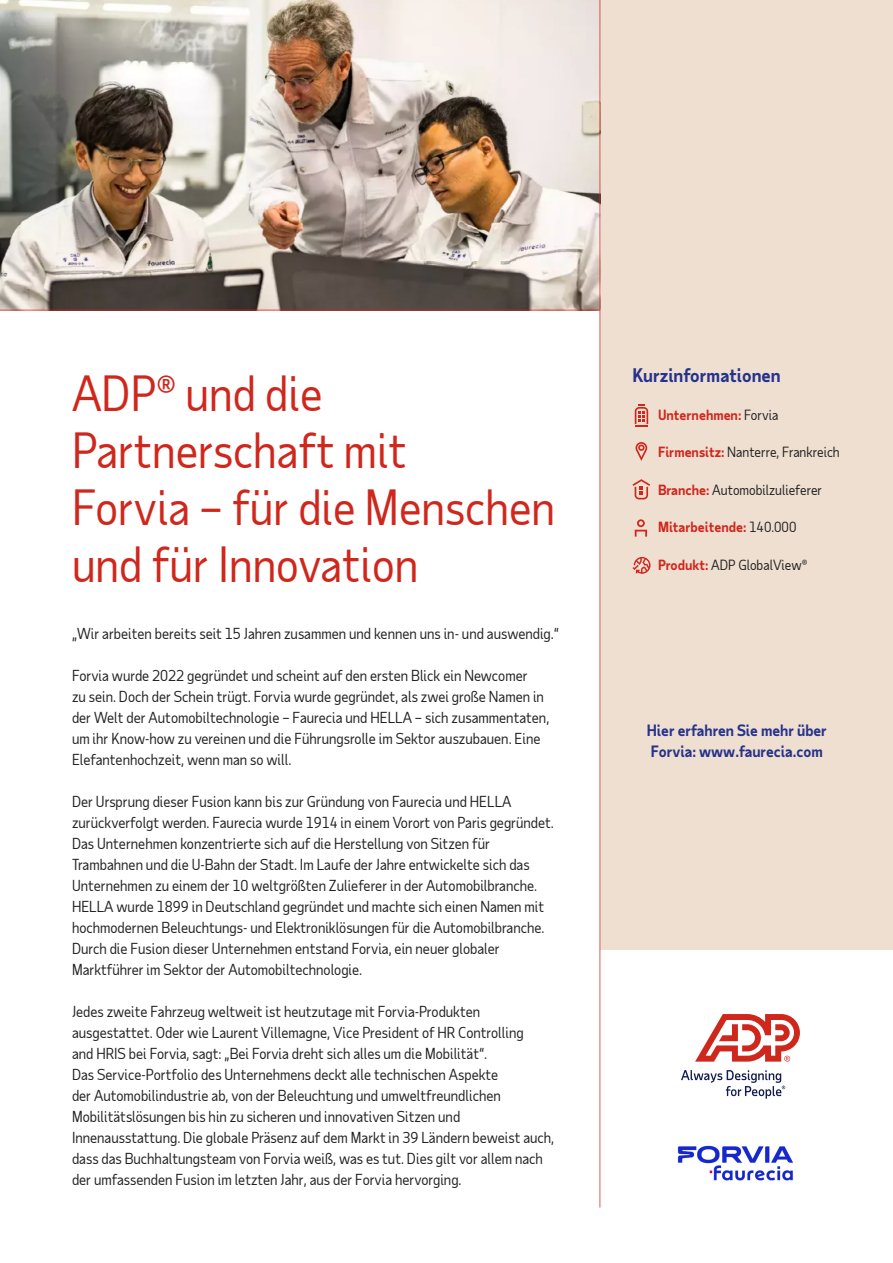
<style>
.page{position:relative;width:893px;height:1263px;background:#fff}
.page>*{position:absolute;margin:0;border:0;box-sizing:border-box;transform-origin:0 0}
.Case_study_title{font:46.5px/57px "Taub Sans";color:#d0271d}
.Accent_-_vitals{font:700 18px "Taub Sans";color:#26328c}
.Second-level_heading{font:700 15px/21px "Taub Sans";color:#26328c}
.Body{font:14.55px/21px "Taub Sans";color:#222}
.Accent_-_vitals-2{font:13.5px "Taub Sans";color:#222}
.Accent_-_vitals-3{font:700 13.5px "Taub Sans";color:#d0271d}
.s1{font-weight:400;color:#222}
.s2{font-weight:700;color:#d0271d}
</style>
<div class="page">
<div style="left:600px;top:0;width:293px;height:949px;background:#efdfd1"></div>
<img style="left:0;top:0;width:599px;height:309px">
<hr style="left:0;top:309px;width:600px;height:2px;background:#d0271d">
<svg style="left:681px;top:1070px;width:104px;height:29px"></svg>
<svg style="left:695px;top:1014px;width:105px;height:47px"></svg>
<svg style="left:632px;top:479px;width:18px;height:20px"></svg>
<svg style="left:632px;top:557px;width:18px;height:17px"></svg>
<svg style="left:635px;top:405px;width:13px;height:21px"></svg>
<svg style="left:635px;top:442px;width:12px;height:19px"></svg>
<svg style="left:635px;top:519px;width:12px;height:18px"></svg>
<img style="left:677px;top:1145px;width:116px;height:36px">
<hr style="left:599px;top:0;width:2px;height:1207px;background:#d0271d">
<p class="Case_study_title" style="left:72px;top:364px;width:485px">ADP® und die<br>Partnerschaft mit<br>Forvia – für die Menschen und für Innovation</p>
<p class="Body" style="left:72px;top:623px;width:488px">„Wir arbeiten bereits seit 15 Jahren zusammen und kennen uns in- und auswendig.“</p>
<p class="Body" style="left:72px;top:665px;width:479px">Forvia wurde 2022 gegründet und scheint auf den ersten Blick ein Newcomer<br>zu sein. Doch der Schein trügt. Forvia wurde gegründet, als zwei große Namen in der Welt der Automobiltechnologie – Faurecia und HELLA – sich zusammentaten, um ihr Know-how zu vereinen und die Führungsrolle im Sektor auszubauen. Eine Elefantenhochzeit, wenn man so will.</p>
<p class="Body" style="left:72px;top:791px;width:483px">Der Ursprung dieser Fusion kann bis zur Gründung von Faurecia und HELLA zurückverfolgt werden. Faurecia wurde 1914 in einem Vorort von Paris gegründet.<br>Das Unternehmen konzentrierte sich auf die Herstellung von Sitzen für Trambahnen und die U-Bahn der Stadt. Im Laufe der Jahre entwickelte sich das Unternehmen zu einem der 10 weltgrößten Zulieferer in der Automobilbranche.<br>HELLA wurde 1899 in Deutschland gegründet und machte sich einen Namen mit hochmodernen Beleuchtungs- und Elektroniklösungen für die Automobilbranche.<br>Durch die Fusion dieser Unternehmen entstand Forvia, ein neuer globaler Marktführer im Sektor der Automobiltechnologie.</p>
<p class="Body" style="left:72px;top:1001px;width:484px">Jedes zweite Fahrzeug weltweit ist heutzutage mit Forvia-Produkten ausgestattet. Oder wie Laurent Villemagne, Vice President of HR Controlling<br>and HRIS bei Forvia, sagt: „Bei Forvia dreht sich alles um die Mobilität“.<br>Das Service-Portfolio des Unternehmens deckt alle technischen Aspekte<br>der Automobilindustrie ab, von der Beleuchtung und umweltfreundlichen Mobilitätslösungen bis hin zu sicheren und innovativen Sitzen und Innenausstattung. Die globale Präsenz auf dem Markt in 39 Ländern beweist auch, dass das Buchhaltungsteam von Forvia weiß, was es tut. Dies gilt vor allem nach der umfassenden Fusion im letzten Jahr, aus der Forvia hervorging.</p>
<p class="Accent_-_vitals" style="left:632px;top:364px;width:150px">Kurzinformationen</p>
<p class="Accent_-_vitals-3" style="left:658px;top:406px;width:122px">Unternehmen: <span class="s1">Forvia</span></p>
<p class="Accent_-_vitals-2" style="left:658px;top:444px;width:183px"><span class="s2">Firmensitz:</span> Nanterre, Frankreich</p>
<p class="Accent_-_vitals-2" style="left:658px;top:481px;width:166px"><span class="s2">Branche:</span> Automobilzulieferer</p>
<p class="Accent_-_vitals-3" style="left:658px;top:518px;width:140px">Mitarbeitende: <span class="s1">140.000</span></p>
<p class="Accent_-_vitals-2" style="left:658px;top:556px;width:151px"><span class="s2">Produkt:</span> ADP GlobalView®</p>
<p class="Second-level_heading" style="left:647px;top:720px;width:182px">Hier erfahren Sie mehr über<br>Forvia: www.faurecia.com</p>
</div>
